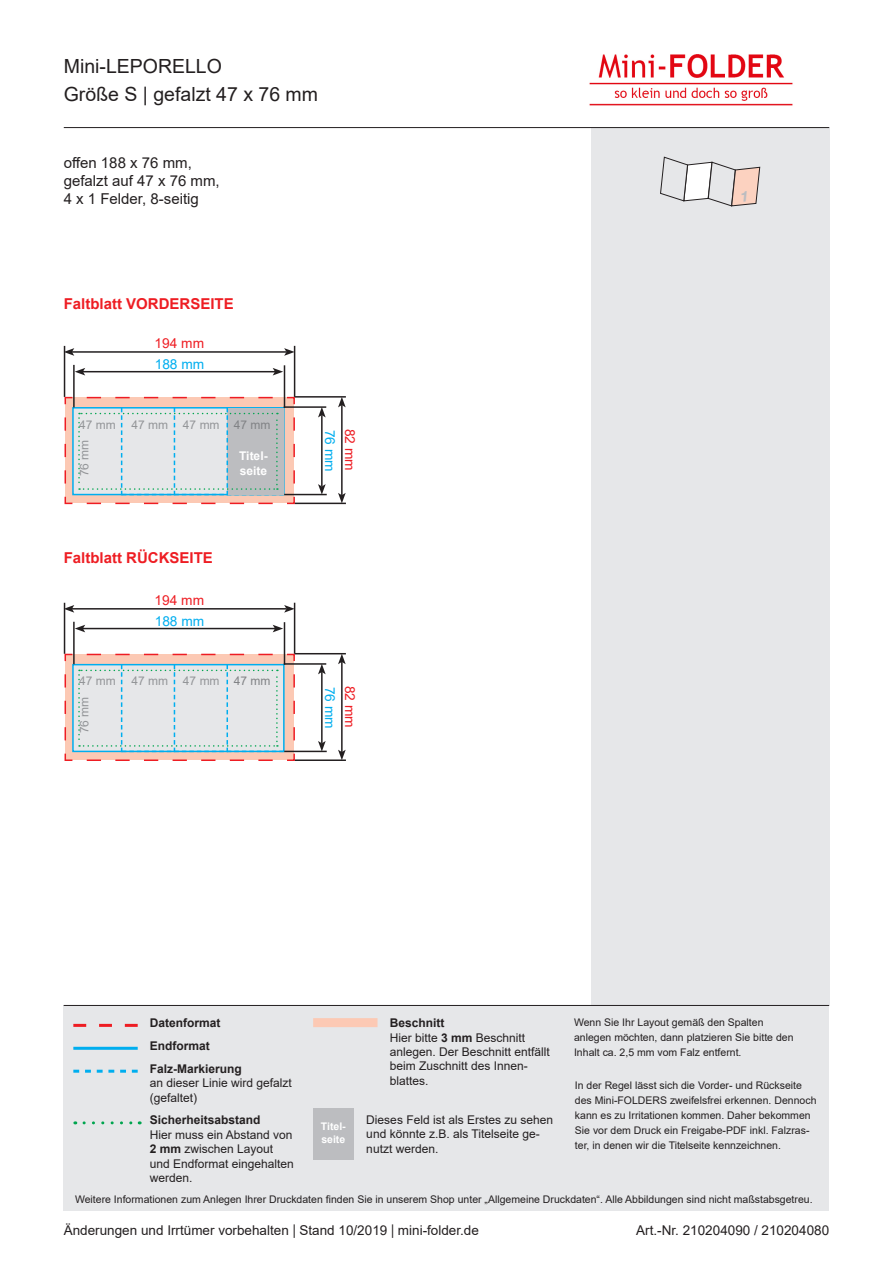
<style>
.page{position:relative;width:893px;height:1263px;background:#fff}
.page>*{position:absolute;margin:0;border:0;box-sizing:border-box;transform-origin:0 0}
.t1{font:19.5px/28.5px "Arial";color:#231f20}
.t2{font:15px/18px "Arial";color:#231f20}
.t3{font:700 15px "Arial";color:#ee1d23}
.t4{font:13.65px "Arial";color:#00aeef}
.t5{font:13.65px "Arial";color:#ee1d23}
.t6{font:13.5px "Arial";color:#231f20}
.t7{font:12px/14.4px "Arial";color:#231f20}
.t8{font:700 12px/23px "Arial";color:#231f20}
.t9{font:12px "Arial";color:#939598}
.t10{font:700 12px/14.4px "Arial";color:#fff}
.t11{font:12px "Arial";color:#808285}
.t12{font:10.5px/15px "Arial";color:#231f20}
.t13{font:700 10.5px/12.6px "Arial";color:#fff}
.s1{font-weight:700}
.s2{font-family:"Dax"}
</style>
<div class="page">
<div style="left:591px;top:128px;width:238px;height:877px;background:#e6e7e9"></div>
<hr style="left:64px;top:127px;width:765px;height:1px;background:#231f20">
<img style="left:589px;top:54px;width:204px;height:52px">
<div style="left:64px;top:1005px;width:765px;height:206px;background:#e6e7e9"></div>
<hr style="left:64px;top:1005px;width:765px;height:1px;background:#231f20">
<hr style="left:64px;top:346px;width:1px;height:51px;background:#231f20">
<hr style="left:64px;top:603px;width:1px;height:51px;background:#231f20">
<hr style="left:73px;top:365px;width:2px;height:42px;background:#231f20">
<hr style="left:73px;top:622px;width:2px;height:42px;background:#231f20">
<hr style="left:284px;top:365px;width:1px;height:43px;background:#231f20">
<hr style="left:284px;top:406px;width:42px;height:2px;background:#231f20">
<hr style="left:284px;top:622px;width:1px;height:43px;background:#231f20">
<hr style="left:284px;top:663px;width:42px;height:2px;background:#231f20">
<hr style="left:294px;top:346px;width:1px;height:51px;background:#231f20">
<hr style="left:295px;top:396px;width:51px;height:2px;background:#231f20">
<hr style="left:294px;top:603px;width:1px;height:51px;background:#231f20">
<hr style="left:295px;top:653px;width:51px;height:1px;background:#231f20">
<hr style="left:284px;top:494px;width:43px;height:1px;background:#231f20">
<hr style="left:284px;top:751px;width:43px;height:1px;background:#231f20">
<hr style="left:295px;top:503px;width:51px;height:1px;background:#231f20">
<hr style="left:295px;top:759px;width:51px;height:2px;background:#231f20">
<hr style="left:321px;top:415px;width:2px;height:71px;background:#231f20">
<svg style="left:318px;top:407px;width:8px;height:10px"></svg>
<svg style="left:318px;top:484px;width:8px;height:10px"></svg>
<hr style="left:321px;top:672px;width:2px;height:71px;background:#231f20">
<svg style="left:318px;top:664px;width:8px;height:10px"></svg>
<svg style="left:318px;top:741px;width:8px;height:10px"></svg>
<hr style="left:341px;top:405px;width:2px;height:90px;background:#231f20">
<svg style="left:338px;top:397px;width:8px;height:10px"></svg>
<svg style="left:338px;top:493px;width:8px;height:10px"></svg>
<hr style="left:341px;top:662px;width:2px;height:90px;background:#231f20">
<svg style="left:338px;top:654px;width:8px;height:10px"></svg>
<svg style="left:338px;top:750px;width:8px;height:10px"></svg>
<hr style="left:83px;top:371px;width:192px;height:1px;background:#231f20">
<svg style="left:75px;top:368px;width:10px;height:7px"></svg>
<svg style="left:273px;top:368px;width:10px;height:7px"></svg>
<hr style="left:83px;top:628px;width:192px;height:1px;background:#231f20">
<svg style="left:75px;top:625px;width:10px;height:7px"></svg>
<svg style="left:273px;top:625px;width:10px;height:7px"></svg>
<hr style="left:72px;top:351px;width:214px;height:2px;background:#231f20">
<svg style="left:65px;top:348px;width:9px;height:8px"></svg>
<svg style="left:284px;top:348px;width:10px;height:8px"></svg>
<hr style="left:72px;top:608px;width:214px;height:1px;background:#231f20">
<svg style="left:65px;top:605px;width:9px;height:8px"></svg>
<svg style="left:284px;top:605px;width:10px;height:8px"></svg>
<svg style="left:64px;top:396px;width:232px;height:109px;background:#d7d2d1"></svg>
<svg style="left:64px;top:653px;width:232px;height:108px;background:#ded9d9"></svg>
<svg style="left:73px;top:1024px;width:65px;height:3px"></svg>
<hr style="left:73px;top:1047px;width:65px;height:3px;background:#00aeef">
<svg style="left:73px;top:1070px;width:65px;height:3px"></svg>
<svg style="left:84px;top:1121px;width:56px;height:3px"></svg>
<div style="left:313px;top:1018px;width:64px;height:9px;background:#fcc9b4"></div>
<div style="left:313px;top:1108px;width:40px;height:52px;background:#bcbdc0"></div>
<svg style="left:660px;top:157px;width:100px;height:49px"></svg>
<h1 class="t1" style="left:64px;top:51px;width:256px">Mini-LEPORELLO<br>Größe S | gefalzt 47 x 76 mm</h1>
<h2 class="t2" style="left:64px;top:153px;width:157px">offen 188 x 76 mm, gefalzt auf 47 x 76 mm,<br>4 x 1 Felder, 8-seitig</h2>
<h2 class="t3" style="left:64px;top:293px;width:172px">Faltblatt VORDERSEITE</h2>
<h3 class="t5" style="left:155px;top:334px;width:51px">194 mm</h3>
<h3 class="t4" style="left:155px;top:355px;width:51px">188 mm</h3>
<p class="t9" style="left:79px;top:416px;width:38px">47 mm</p>
<p class="t9" style="left:76px;top:476px;width:38px;rotate:-90deg">76 mm</p>
<p class="t9" style="left:131px;top:416px;width:38px">47 mm</p>
<p class="t9" style="left:183px;top:416px;width:38px">47 mm</p>
<p class="t11" style="left:234px;top:416px;width:38px">47 mm</p>
<p class="t10" style="left:239px;top:449px;width:30px">Titel&shy;seite</p>
<h2 class="t3" style="left:64px;top:547px;width:151px">Faltblatt RÜCKSEITE</h2>
<h3 class="t5" style="left:155px;top:590px;width:51px">194 mm</h3>
<h3 class="t4" style="left:155px;top:612px;width:51px">188 mm</h3>
<p class="t9" style="left:79px;top:673px;width:38px">47 mm</p>
<p class="t9" style="left:76px;top:733px;width:38px;rotate:-90deg">76 mm</p>
<p class="t9" style="left:131px;top:673px;width:38px">47 mm</p>
<p class="t9" style="left:183px;top:673px;width:38px">47 mm</p>
<p class="t11" style="left:234px;top:673px;width:38px">47 mm</p>
<h3 class="t4" style="left:339px;top:430px;width:43px;rotate:90deg">76 mm</h3>
<h3 class="t5" style="left:359px;top:429px;width:43px;rotate:90deg">82 mm</h3>
<h3 class="t4" style="left:339px;top:687px;width:43px;rotate:90deg">76 mm</h3>
<h3 class="t5" style="left:359px;top:686px;width:43px;rotate:90deg">82 mm</h3>
<p class="t8" style="left:150px;top:1011px;width:94px">Datenformat<br>Endformat<br>Falz-Markierung</p>
<p class="t7" style="left:150px;top:1075px;width:144px">an dieser Linie wird gefalzt (gefaltet)</p>
<p class="t8" style="left:150px;top:1109px;width:112px">Sicherheitsabstand</p>
<p class="t7" style="left:150px;top:1127px;width:146px">Hier muss ein Abstand von<br><span class="s1">2 mm</span> zwischen Layout und Endformat eingehalten werden.</p>
<p class="t13" style="left:321px;top:1120px;width:26px">Titel&shy;seite</p>
<p class="t7" style="left:390px;top:1016px;width:162px"><span class="s1">Beschnitt<br></span>Hier bitte <span class="s1">3 mm</span> Beschnitt anlegen. Der Beschnitt entfällt beim Zuschnitt des Innen&shy;blattes.</p>
<p class="t7" style="left:366px;top:1112px;width:188px">Dieses Feld ist als Erstes zu sehen und könnte z.B. als Titelseite ge&shy;nutzt werden.</p>
<p class="t12" style="left:574px;top:1014px;width:221px">Wenn Sie Ihr Layout gemäß den Spalten anlegen möchten, dann platzieren Sie bitte den<br>Inhalt ca. 2,5 mm vom Falz entfernt.</p>
<p class="t12" style="left:575px;top:1078px;width:243px">In der Regel lässt sich die Vorder- und Rückseite des Mini-FOLDERS zweifelsfrei erkennen. Dennoch kann es zu Irritationen kommen. Daher bekommen Sie vor dem Druck ein Freigabe-PDF inkl. Falzras&shy;ter, in denen wir die Titelseite kennzeichnen.</p>
<p class="t12" style="left:75px;top:1192px;width:739px">Weitere Informationen zum Anlegen Ihrer Druckdaten finden Sie in unserem Shop unter „Allgemeine Druckdaten“. Alle Abbildungen sind nicht maßstabsgetreu.</p>
<p class="t6" style="left:64px;top:1221px;width:417px">Änderungen und Irrtümer vorbehalten <span class="s2">|</span> Stand 10/2019 <span class="s2">|</span> mini-folder.de</p>
<p class="t6" style="left:636px;top:1220px;width:194px">Art.-Nr. 210204090 / 210204080</p>
</div>
